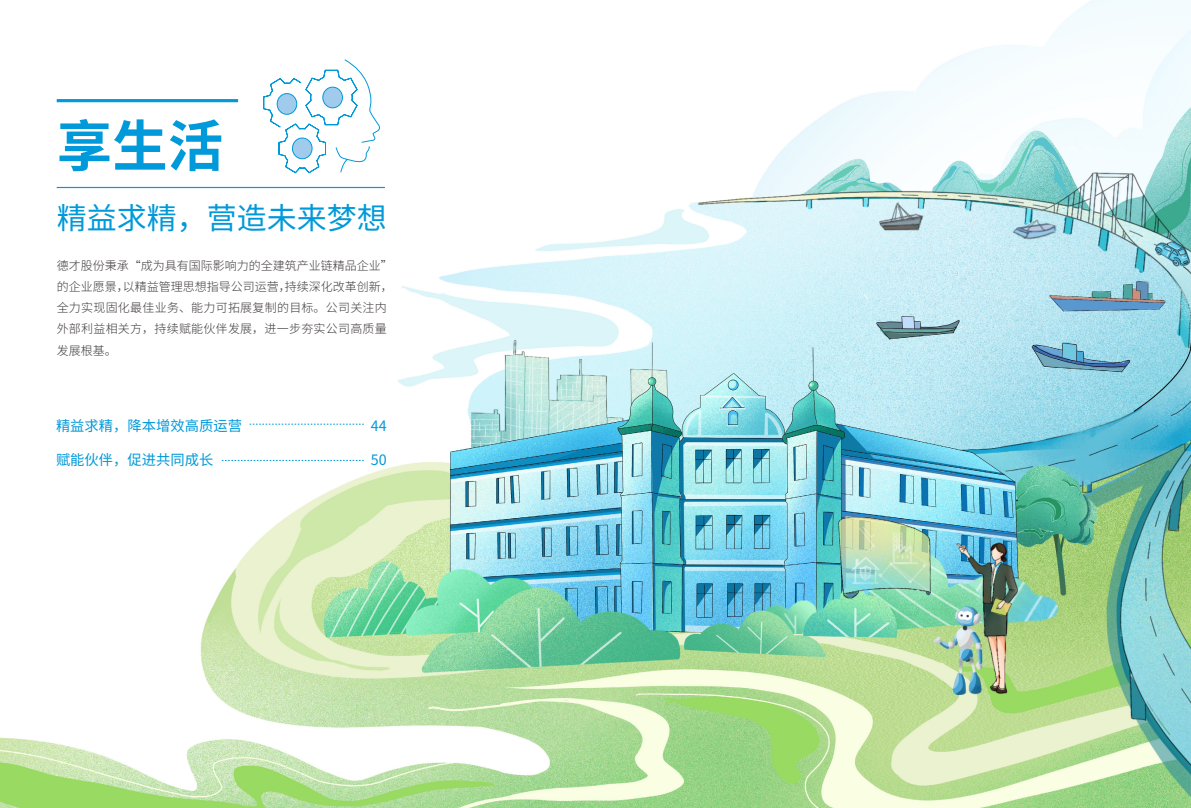
<style>
.page{position:relative;width:1191px;height:808px;background:#fff}
.page>*{position:absolute;margin:0;border:0;box-sizing:border-box;transform-origin:0 0}
.t1{font:700 55.5px "Source Han Sans CN";color:#0099d9}
.t2{font:30px "Source Han Sans CN";color:#0099d9}
.t3{font:14.3px "Source Han Sans CN";color:#0099d9}
.t4{font:300 12px/21.2px "Source Han Sans CN";color:#3e3a39}
</style>
<div class="page">
<img style="left:0;top:0;width:1191px;height:808px">
<svg style="left:263px;top:59px;width:118px;height:114px"></svg>
<div style="left:277px;top:94px;width:20px;height:20px;background:#a1cbed;border-radius:50%"></div>
<div style="left:277px;top:93px;width:20px;height:22px;border:1px solid #0099d9;border-radius:50%"></div>
<div style="left:323px;top:87px;width:19px;height:21px;background:#a1cbed;border-radius:50%"></div>
<div style="left:322px;top:87px;width:21px;height:21px;border:1px solid #0099d9;border-radius:50%"></div>
<div style="left:292px;top:138px;width:20px;height:21px;background:#a1cbed;border-radius:50%"></div>
<div style="left:292px;top:138px;width:20px;height:21px;border:1px solid #0099d9;border-radius:50%"></div>
<hr style="left:57px;top:99px;width:181px;height:3px;background:#0099d9">
<hr style="left:57px;top:187px;width:328px;height:1px;background:#0099d9">
<svg style="left:249px;top:424px;width:115px;height:1px"></svg>
<svg style="left:222px;top:460px;width:142px;height:1px"></svg>
<h1 class="t1" style="left:57px;top:115px;width:168px">享生活</h1>
<h2 class="t2" style="left:57px;top:201px;width:331px">精益求精，营造未来梦想</h2>
<p class="t4" style="left:57px;top:255px;width:337px">德才股份秉承“成为具有国际影响力的全建筑产业链精品企业”的企业愿景，以精益管理思想指导公司运营，持续深化改革创新，全力实现固化最佳业务、能力可拓展复制的目标。公司关注内外部利益相关方，持续赋能伙伴发展，进一步夯实公司高质量发展根基。</p>
<p class="t3" style="left:56px;top:417px;width:188px">精益求精，降本增效高质运营</p>
<p class="t3" style="left:56px;top:452px;width:159px">赋能伙伴，促进共同成长</p>
<p class="t3" style="left:371px;top:417px;width:17px">44</p>
<p class="t3" style="left:371px;top:452px;width:17px">50</p>
</div>
